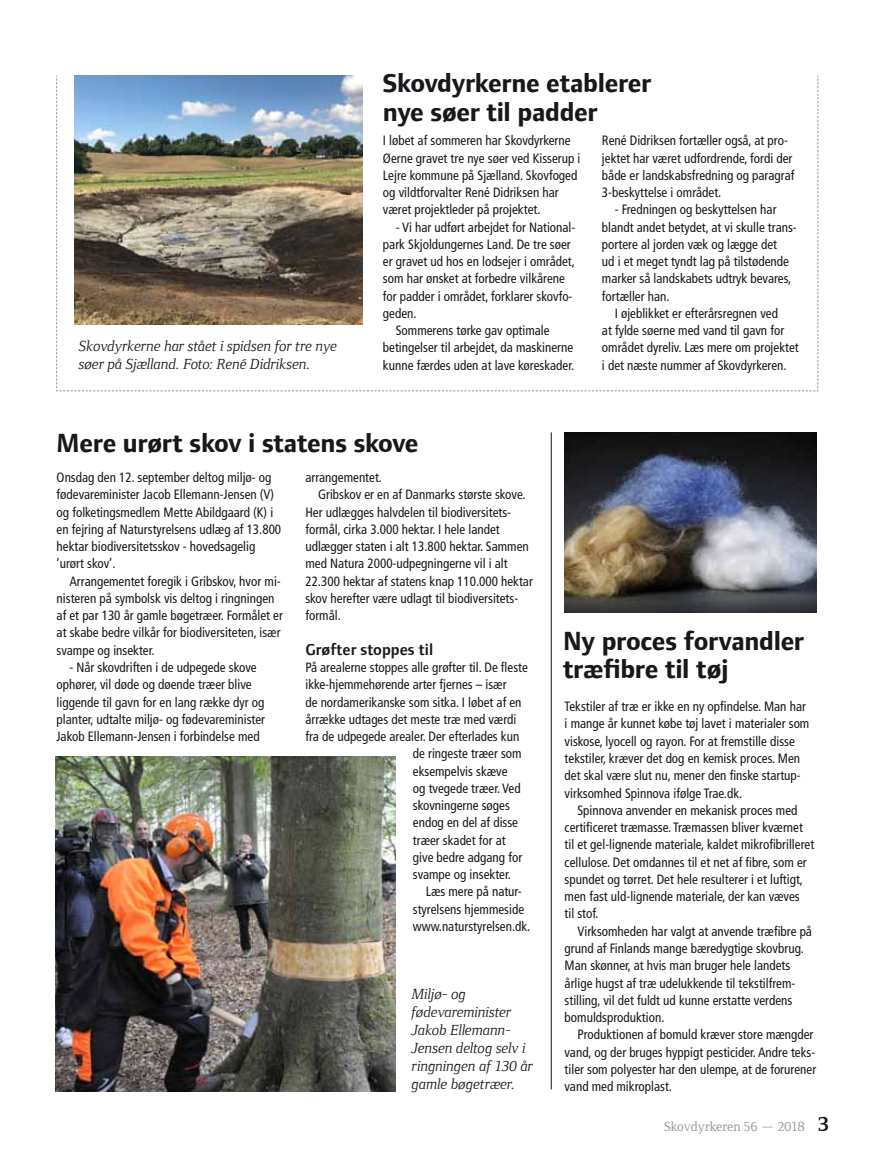
<style>
.page{position:relative;width:893px;height:1149px;background:#fff}
.page>*{position:absolute;margin:0;border:0;box-sizing:border-box;transform-origin:0 0}
.t1{font:700 27px/28.5px "Foundry Form Sans";letter-spacing:-.015em;color:#1a171c}
.t2{font:600 16.5px "Foundry Form Sans";color:#1a171c}
.t3{font:italic 15px/18px "Foundry Form Serif";letter-spacing:-.005em;color:#1a171c}
.t4{font:condensed 13.5px/17.2px "Frutiger LT Std";color:#1a171c}
.t5{font:13.5px "Foundry Form Serif";color:#8f9193}
.s1{font-weight:700;font-size:21px;color:#1a171c}
</style>
<div class="page">
<img style="left:55px;top:756px;width:341px;height:335px">
<svg style="left:56px;top:75px;width:763px;height:316px"></svg>
<img style="left:564px;top:432px;width:252px;height:180px">
<img style="left:75px;top:76px;width:288px;height:248px">
<hr style="left:551px;top:432px;width:1px;height:657px;background:#1a171c">
<p class="t3" style="left:79px;top:337px;width:259px">Skovdyrkerne har stået i spidsen for tre nye søer på Sjælland. Foto: René Didriksen.</p>
<h1 class="t1" style="left:383px;top:69px;width:270px">Skovdyrkerne etablerer nye søer til padder</h1>
<p class="t4" style="left:383px;top:132px;width:199px">I løbet af sommeren har Skovdyrkerne Øerne gravet tre nye søer ved Kisserup i Lejre kommune på Sjælland. Skovfoged og vildtforvalter René Didriksen har været projektleder på projektet.</p>
<p class="t4" style="left:396px;top:218px;width:181px">- Vi har udført arbejdet for National-</p>
<p class="t4" style="left:383px;top:235px;width:189px">park Skjoldungernes Land. De tre søer</p>
<p class="t4" style="left:383px;top:253px;width:193px">er gravet ud hos en lodsejer i området,</p>
<p class="t4" style="left:383px;top:270px;width:184px">som har ønsket at forbedre vilkårene</p>
<p class="t4" style="left:383px;top:287px;width:191px">for padder i området, forklarer skovfo-</p>
<p class="t4" style="left:383px;top:304px;width:35px">geden.</p>
<p class="t4" style="left:396px;top:322px;width:155px">Sommerens tørke gav optimale</p>
<p class="t4" style="left:383px;top:339px;width:192px">betingelser til arbejdet, da maskinerne</p>
<p class="t4" style="left:383px;top:356px;width:193px">kunne færdes uden at lave køreskader.</p>
<p class="t4" style="left:602px;top:132px;width:194px">René Didriksen fortæller også, at pro&shy;jektet har været udfordrende, fordi der både er landskabsfredning og paragraf 3-beskyttelse i området.</p>
<p class="t4" style="left:602px;top:201px;width:196px;text-indent:13px">- Fredningen og beskyttelsen har blandt andet betydet, at vi skulle trans&shy;portere al jorden væk og lægge det<br>ud i et meget tyndt lag på tilstødende marker så landskabets udtryk bevares, fortæller han.</p>
<p class="t4" style="left:602px;top:304px;width:198px;text-indent:13px">I øjeblikket er efterårsregnen ved<br>at fylde søerne med vand til gavn for området dyreliv. Læs mere om projektet i det næste nummer af Skovdyrkeren.</p>
<h1 class="t1" style="left:57px;top:428px;width:363px">Mere urørt skov i statens skove</h1>
<p class="t4" style="left:57px;top:468px;width:226px">Onsdag den 12. september deltog miljø- og fødevareminister Jacob Ellemann-Jensen (V) og folketingsmedlem Mette Abildgaard (K) i en fejring af Naturstyrelsens udlæg af 13.800 hektar biodiversitetsskov - hovedsagelig ’urørt skov’.</p>
<p class="t4" style="left:57px;top:572px;width:228px;text-indent:13px">Arrangementet foregik i Gribskov, hvor mi&shy;nisteren på symbolsk vis deltog i ringningen af et par 130 år gamle bøgetræer. Formålet er at skabe bedre vilkår for biodiversiteten, især svampe og insekter.</p>
<p class="t4" style="left:57px;top:658px;width:210px;text-indent:13px">- Når skovdriften i de udpegede skove ophører, vil døde og døende træer blive liggende til gavn for en lang række dyr og planter, udtalte miljø- og fødevareminister Jakob Ellemann-Jensen i forbindelse med</p>
<p class="t4" style="left:305px;top:469px;width:78px">arrangementet.</p>
<p class="t4" style="left:318px;top:486px;width:209px">Gribskov er en af Danmarks største skove.</p>
<p class="t4" style="left:305px;top:503px;width:207px">Her udlægges halvdelen til biodiversitets-</p>
<p class="t4" style="left:305px;top:520px;width:196px">formål, cirka 3.000 hektar. I hele landet</p>
<p class="t4" style="left:305px;top:538px;width:225px">udlægger staten i alt 13.800 hektar. Sammen</p>
<p class="t4" style="left:305px;top:555px;width:204px">med Natura 2000-udpegningerne vil i alt</p>
<p class="t4" style="left:305px;top:572px;width:229px">22.300 hektar af statens knap 110.000 hektar</p>
<p class="t4" style="left:305px;top:589px;width:214px">skov herefter være udlagt til biodiversitets-</p>
<p class="t4" style="left:305px;top:607px;width:37px">formål.</p>
<p class="t2" style="left:305px;top:639px;width:129px">Grøfter stoppes til</p>
<p class="t4" style="left:305px;top:658px;width:224px">På arealerne stoppes alle grøfter til. De fleste</p>
<p class="t4" style="left:305px;top:675px;width:203px">ikke-hjemmehørende arter fjernes – især</p>
<p class="t4" style="left:305px;top:693px;width:218px">de nordamerikanske som sitka. I løbet af en</p>
<p class="t4" style="left:305px;top:710px;width:213px">årrække udtages det meste træ med værdi</p>
<p class="t4" style="left:305px;top:727px;width:215px">fra de udpegede arealer. Der efterlades kun</p>
<p class="t4" style="left:413px;top:744px;width:110px">de ringeste træer som</p>
<p class="t4" style="left:413px;top:762px;width:96px">eksempelvis skæve</p>
<p class="t4" style="left:413px;top:779px;width:109px">og tvegede træer. Ved</p>
<p class="t4" style="left:413px;top:796px;width:98px">skovningerne søges</p>
<p class="t4" style="left:413px;top:813px;width:107px">endog en del af disse</p>
<p class="t4" style="left:413px;top:831px;width:94px">træer skadet for at</p>
<p class="t4" style="left:413px;top:848px;width:111px">give bedre adgang for</p>
<p class="t4" style="left:413px;top:865px;width:99px">svampe og insekter.</p>
<p class="t4" style="left:426px;top:882px;width:98px">Læs mere på natur-</p>
<p class="t4" style="left:413px;top:900px;width:113px">styrelsens hjemmeside</p>
<p class="t4" style="left:413px;top:917px;width:119px">www.naturstyrelsen.dk.</p>
<p class="t3" style="left:412px;top:984px;width:123px">Miljø- og fødevareminister<br>Jakob Ellemann-<br>Jensen deltog selv i ringningen af 130 år gamle bøgetræer.</p>
<h1 class="t1" style="left:563px;top:626px;width:242px">Ny proces forvandler træfibre til tøj</h1>
<p class="t4" style="left:565px;top:697px;width:246px">Tekstiler af træ er ikke en ny opfindelse. Man har i mange år kunnet købe tøj lavet i materialer som viskose, lyocell og rayon. For at fremstille disse tekstiler, kræver det dog en kemisk proces. Men det skal være slut nu, mener den finske startup&shy;virksomhed Spinnova ifølge Trae.dk.</p>
<p class="t4" style="left:565px;top:801px;width:251px;text-indent:13px">Spinnova anvender en mekanisk proces med certificeret træmasse. Træmassen bliver kværnet til et gel-lignende materiale, kaldet mikrofibrilleret cellulose. Det omdannes til et net af fibre, som er spundet og tørret. Det hele resulterer i et luftigt, men fast uld-lignende materiale, der kan væves<br>til stof.</p>
<p class="t4" style="left:565px;top:922px;width:249px;text-indent:13px">Virksomheden har valgt at anvende træfibre på grund af Finlands mange bæredygtige skovbrug.<br>Man skønner, at hvis man bruger hele landets årlige hugst af træ udelukkende til tekstilfrem&shy;stilling, vil det fuldt ud kunne erstatte verdens bomuldsproduktion.</p>
<p class="t4" style="left:565px;top:1025px;width:253px;text-indent:13px">Produktionen af bomuld kræver store mængder vand, og der bruges hyppigt pesticider. Andre teks&shy;tiler som polyester har den ulempe, at de forurener vand med mikroplast.</p>
<p class="t5" style="left:664px;top:1118px;width:167px">Skovdyrkeren 56 — 2018 <span class="s1">3</span></p>
</div>
